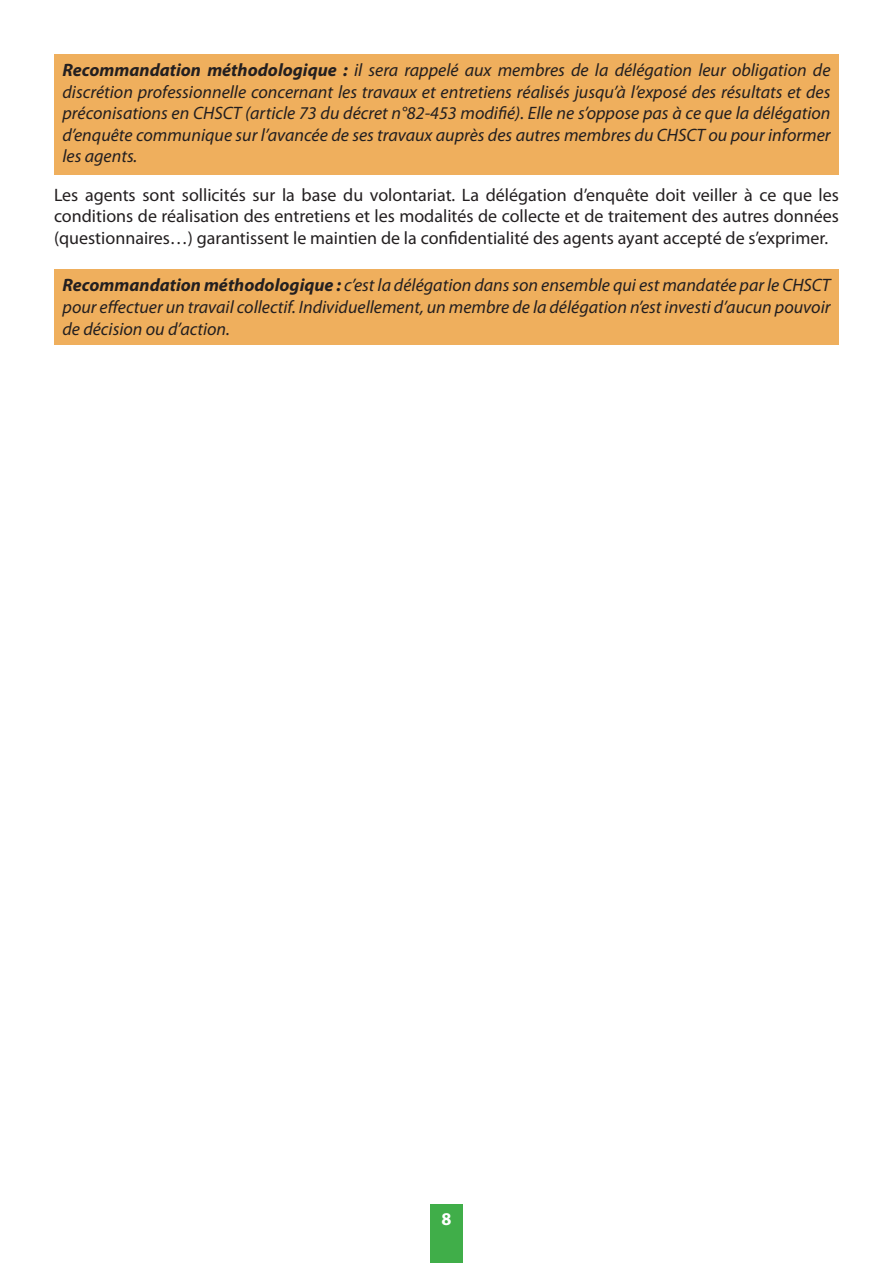
<style>
.page{position:relative;width:893px;height:1263px;background:#fff}
.page>*{position:absolute;margin:0;border:0;box-sizing:border-box;transform-origin:0 0}
.Texte_Italique{font:italic 18px/21.6px "Myriad Pro";color:#231f20;text-align:justify}
.Texte{font:18px/21.6px "Myriad Pro";color:#231f20;text-align:justify}
.t1{font:700 18px "Myriad Pro";color:#fff}
.s1{font-weight:700}
</style>
<div class="page">
<div style="left:430px;top:1204px;width:33px;height:59px;background:#40ae49"></div>
<div style="left:54px;top:54px;width:785px;height:120px;background:#efaf5d"></div>
<div style="left:54px;top:269px;width:785px;height:76px;background:#efaf5d"></div>
<p class="Texte_Italique" style="left:63px;top:59px;width:769px"><span class="s1">Recommandation méthodologique :</span> il sera rappelé aux membres de la délégation leur obligation de discrétion professionnelle concernant les travaux et entretiens réalisés jusqu’à l’exposé des résultats et des préconisations en CHSCT (article 73 du décret n°82-453 modifié). Elle ne s’oppose pas à ce que la délégation d’enquête communique sur l’avancée de ses travaux auprès des autres membres du CHSCT ou pour informer les agents.</p>
<p class="Texte" style="left:54px;top:183px;width:786px">Les agents sont sollicités sur la base du volontariat. La délégation d’enquête doit veiller à ce que les conditions de réalisation des entretiens et les modalités de collecte et de traitement des autres données (questionnaires…) garantissent le maintien de la confidentialité des agents ayant accepté de s’exprimer.</p>
<p class="Texte_Italique" style="left:63px;top:274px;width:769px"><span class="s1">Recommandation méthodologique :</span> c’est la délégation dans son ensemble qui est mandatée par le CHSCT pour effectuer un travail collectif. Individuellement, un membre de la délégation n’est investi d’aucun pouvoir de décision ou d’action.</p>
<p class="t1" style="left:441px;top:1208px;width:11px">8</p>
</div>
